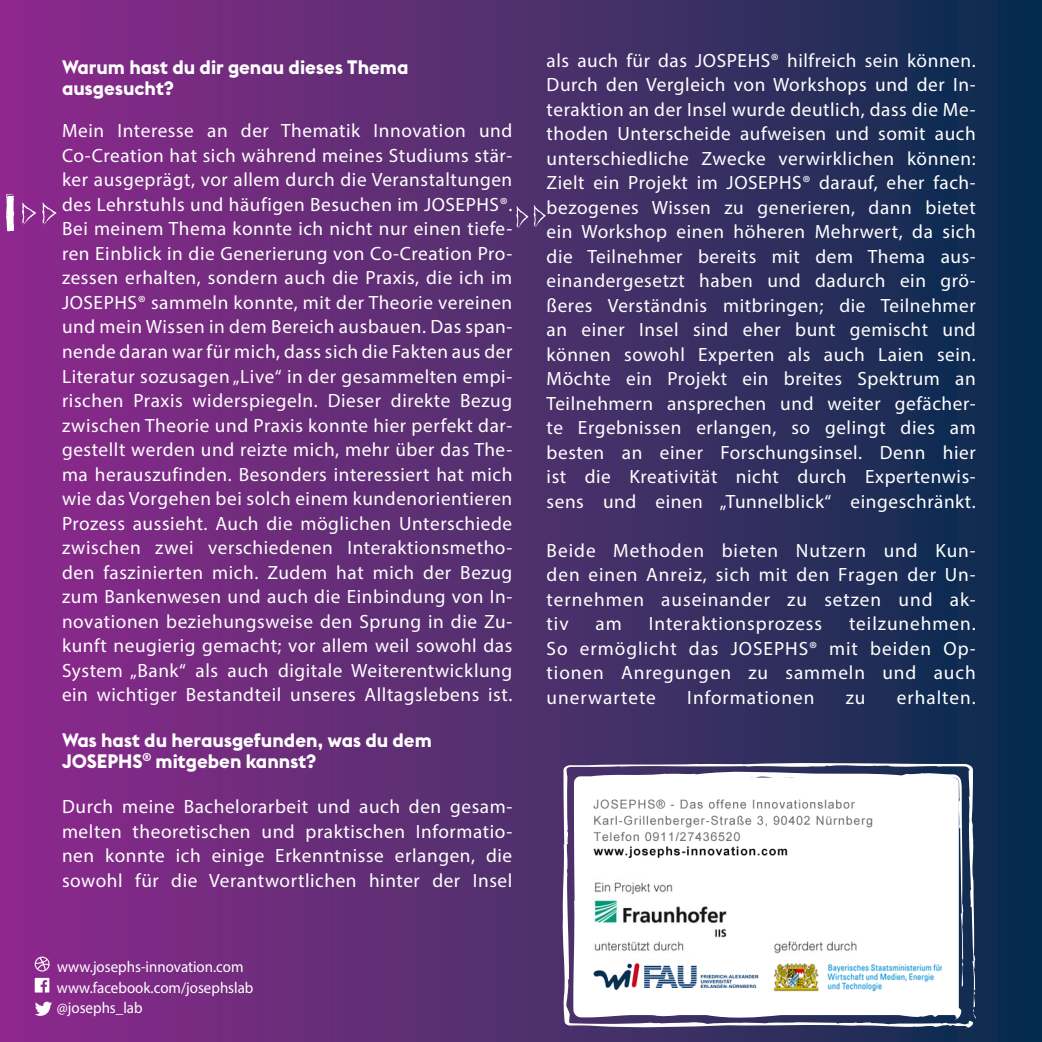
<style>
.page{position:relative;width:1042px;height:1042px;background:#fff}
.page>*{position:absolute;margin:0;border:0;box-sizing:border-box;transform-origin:0 0}
.Euclid_light{font:19.25px/24.5px "Myriad Pro";letter-spacing:.03em;color:#fff;text-align:justify}
.Euclid_Bold{font:19.25px/24.5px "Myriad Pro";letter-spacing:.03em;color:#fff;text-align:justify}
.Euclid_Bold-2{font:700 19.25px/21px "Euclid Flex";color:#fff}
.Euclid_light-2{font:19.25px "Myriad Pro";letter-spacing:.05em;color:#fff}
.Frutiger_LT_Com_Ligh{font:15.75px/21px "Myriad Pro";color:#fff;scale:.95 1}
</style>
<div class="page">
<div style="left:0;top:0;width:1042px;height:1042px;background:linear-gradient(to right,#912b8d,#0a2f4d)"></div>
<svg style="left:975px;top:1008px;width:2px;height:10px"></svg>
<svg style="left:562px;top:762px;width:413px;height:266px"></svg>
<svg style="left:573px;top:770px;width:390px;height:249px"></svg>
<img style="left:581px;top:789px;width:377px;height:220px">
<svg style="left:6px;top:193px;width:9px;height:39px"></svg>
<svg style="left:21px;top:202px;width:15px;height:24px"></svg>
<svg style="left:42px;top:202px;width:15px;height:24px"></svg>
<svg style="left:516px;top:205px;width:30px;height:24px"></svg>
<svg style="left:35px;top:956px;width:15px;height:15px"></svg>
<svg style="left:35px;top:978px;width:14px;height:14px"></svg>
<svg style="left:35px;top:1001px;width:17px;height:15px"></svg>
<p class="Euclid_Bold-2" style="left:62px;top:57px;width:348px">Warum hast du dir genau dieses Thema ausgesucht?</p>
<p class="Euclid_Bold" style="left:62px;top:118px;width:452px">Mein Interesse an der Thematik Innovation und Co-Creation hat sich während meines Studiums stär&shy;ker ausgeprägt, vor allem durch die Veranstaltungen des Lehrstuhls und häufigen Besuchen im JOSEPHS®.<br>Bei meinem Thema konnte ich nicht nur einen tiefe&shy;ren Einblick in die Generierung von Co-Creation Pro&shy;zessen erhalten, sondern auch die Praxis, die ich im JOSEPHS® sammeln konnte, mit der Theorie vereinen und mein Wissen in dem Bereich ausbauen. Das span&shy;nende daran war für mich, dass sich die Fakten aus der Literatur sozusagen „Live“ in der gesammelten empi&shy;rischen Praxis widerspiegeln. Dieser direkte Bezug zwischen Theorie und Praxis konnte hier perfekt dar&shy;gestellt werden und reizte mich, mehr über das The&shy;ma herauszufinden. Besonders interessiert hat mich wie das Vorgehen bei solch einem kundenorientieren Prozess aussieht. Auch die möglichen Unterschiede zwischen zwei verschiedenen Interaktionsmetho&shy;den faszinierten mich. Zudem hat mich der Bezug zum Bankenwesen und auch die Einbindung von In&shy;novationen beziehungsweise den Sprung in die Zu&shy;kunft neugierig gemacht; vor allem weil sowohl das System „Bank“ als auch digitale Weiterentwicklung ein wichtiger Bestandteil unseres Alltagslebens ist.</p>
<p class="Euclid_Bold-2" style="left:62px;top:729px;width:371px">Was hast du herausgefunden, was du dem</p>
<p class="Euclid_Bold-2" style="left:62px;top:750px;width:255px">JOSEPHS<sup>®</sup> mitgeben kannst?</p>
<p class="Euclid_light" style="left:62px;top:794px;width:452px">Durch meine Bachelorarbeit und auch den gesam&shy;melten theoretischen und praktischen Informatio&shy;nen konnte ich einige Erkenntnisse erlangen, die sowohl für die Verantwortlichen hinter der Insel</p>
<p class="Frutiger_LT_Com_Ligh" style="left:57px;top:955px;width:208px">www.josephs-innovation.com www.facebook.com/josephslab</p>
<p class="Frutiger_LT_Com_Ligh" style="left:57px;top:997px;width:92px">@josephs_lab</p>
<p class="Euclid_light" style="left:546px;top:48px;width:431px">als auch für das JOSPEHS® hilfreich sein können.<br>Durch den Vergleich von Workshops und der In&shy;teraktion an der Insel wurde deutlich, dass die Me&shy;thoden Unterscheide aufweisen und somit auch unterschiedliche Zwecke verwirklichen können:</p>
<p class="Euclid_light" style="left:546px;top:170px;width:431px">Zielt ein Projekt im JOSEPHS® darauf, eher fach&shy;bezogenes Wissen zu generieren, dann bietet ein Workshop einen höheren Mehrwert, da sich die Teilnehmer bereits mit dem Thema aus&shy;einandergesetzt haben und dadurch ein grö&shy;ßeres Verständnis mitbringen; die Teilnehmer an einer Insel sind eher bunt gemischt und können sowohl Experten als auch Laien sein.</p>
<p class="Euclid_light" style="left:546px;top:366px;width:431px">Möchte ein Projekt ein breites Spektrum an Teilnehmern ansprechen und weiter gefächer&shy;te Ergebnissen erlangen, so gelingt dies am besten an einer Forschungsinsel. Denn hier ist die Kreativität nicht durch Expertenwis&shy;sens und einen „Tunnelblick“ eingeschränkt.</p>
<p class="Euclid_light" style="left:546px;top:538px;width:431px">Beide Methoden bieten Nutzern und Kun&shy;den einen Anreiz, sich mit den Fragen der Un&shy;ternehmen auseinander zu setzen und ak&shy;tiv</p>
<p class="Euclid_light" style="left:546px;top:611px;width:431px;text-indent:302px">teilzunehmen.<br>So ermöglicht das JOSEPHS® mit beiden Op&shy;tionen Anregungen zu sammeln und auch unerwartete</p>
<p class="Euclid_light" style="left:595px;top:611px;width:28px">am</p>
<p class="Euclid_light-2" style="left:649px;top:612px;width:175px">Interaktionsprozess</p>
<p class="Euclid_light-2" style="left:687px;top:685px;width:129px">Informationen</p>
<p class="Euclid_light" style="left:846px;top:685px;width:21px">zu</p>
<p class="Euclid_light-2" style="left:897px;top:685px;width:80px">erhalten.</p>
</div>
